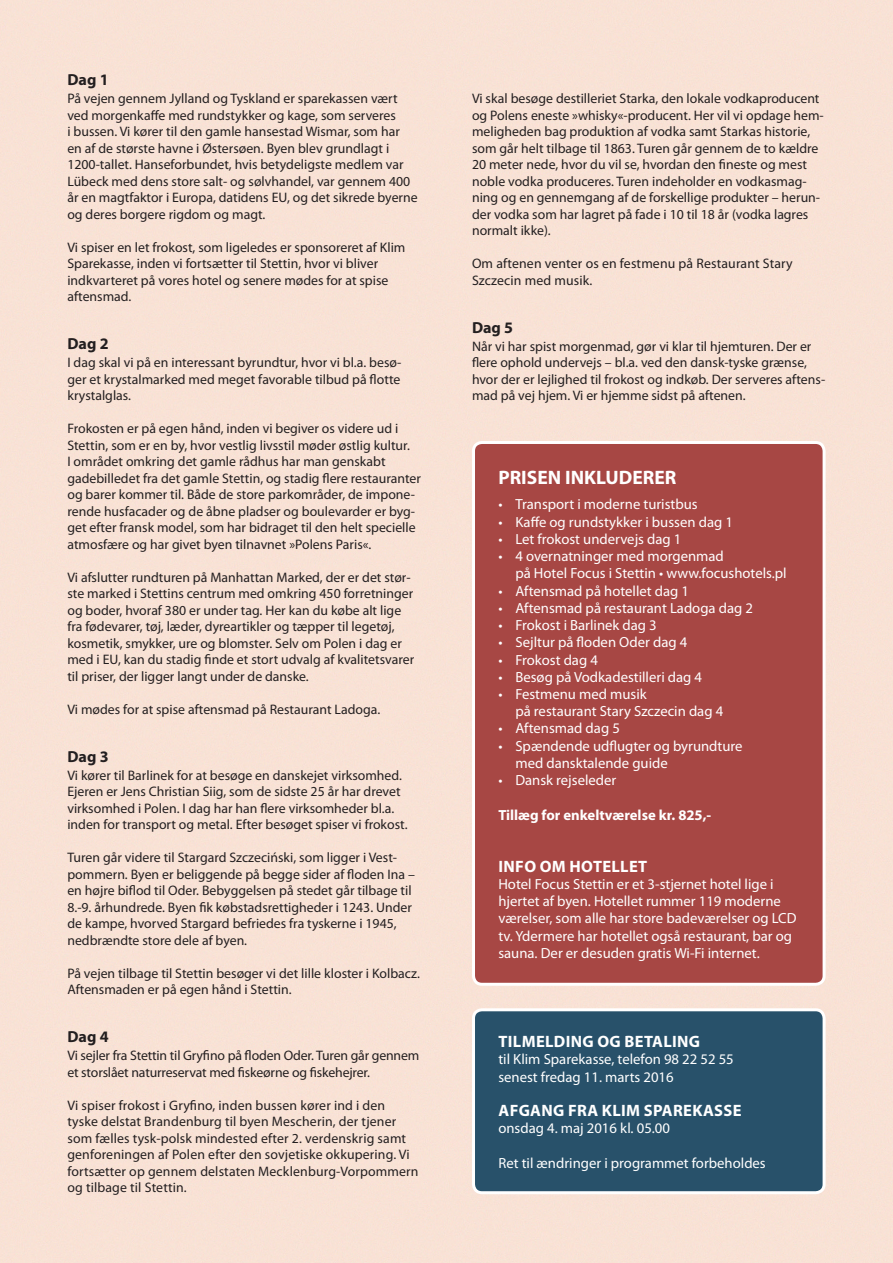
<style>
.page{position:relative;width:893px;height:1263px;background:#fff}
.page>*{position:absolute;margin:0;border:0;box-sizing:border-box;transform-origin:0 0}
.t1{font:700 19.5px "Myriad Pro";color:#fff}
.t2{font:700 16.5px "Myriad Pro";letter-spacing:.02em;color:#fff}
.t3{font:700 16.05px "Myriad Pro";color:#231f20}
.t4{font:14.7px/17.2px "Myriad Pro";color:#fff}
.t5{font:700 14.7px "Myriad Pro";color:#fff}
.t6{font:13.8px/16.5px "Myriad Pro";color:#231f20}
</style>
<div class="page">
<div style="left:473px;top:1010px;width:351px;height:183px;background:#28516a;border-radius:9px"></div>
<div style="left:472px;top:1008px;width:354px;height:186px;border:3px solid #fff;border-radius:9px"></div>
<div style="left:473px;top:442px;width:351px;height:542px;background:#a74744;border-radius:9px"></div>
<div style="left:472px;top:441px;width:354px;height:545px;border:3px solid #fff;border-radius:9px"></div>
<p class="t3" style="left:67px;top:69px;width:43px">DAG 1</p>
<p class="t6" style="left:67px;top:90px;width:352px">På vejen gennem Jylland og Tyskland er sparekassen vært ved morgenkaffe med rundstykker og kage, som serveres<br>i bussen. Vi kører til den gamle hansestad Wismar, som har en af de største havne i Østersøen. Byen blev grundlagt i 1200-tallet. Hanseforbundet, hvis betydeligste medlem var Lübeck med dens store salt- og sølvhandel, var gennem 400 år en magtfaktor i Europa, datidens EU, og det sikrede byerne og deres borgere rigdom og magt.</p>
<p class="t6" style="left:67px;top:239px;width:340px">Vi spiser en let frokost, som ligeledes er sponsoreret af Klim Sparekasse, inden vi fortsætter til Stettin, hvor vi bliver indkvarteret på vores hotel og senere mødes for at spise aftensmad.</p>
<p class="t3" style="left:67px;top:333px;width:43px">DAG 2</p>
<p class="t6" style="left:67px;top:354px;width:336px;text-align:justify">I dag skal vi på en interessant byrundtur, hvor vi bl.a. besø&shy;ger et krystalmarked med meget favorable tilbud på flotte krystalglas.</p>
<p class="t6" style="left:67px;top:420px;width:355px">Frokosten er på egen hånd, inden vi begiver os videre ud i Stettin, som er en by, hvor vestlig livsstil møder østlig kultur.<br>I området omkring det gamle rådhus har man genskabt gadebilledet fra det gamle Stettin, og stadig flere restauranter og barer kommer til. Både de store parkområder, de impone&shy;rende husfacader og de åbne pladser og boulevarder er byg&shy;get efter fransk model, som har bidraget til den helt specielle atmosfære og har givet byen tilnavnet »Polens Paris«.</p>
<p class="t6" style="left:67px;top:569px;width:348px">Vi afslutter rundturen på Manhattan Marked, der er det stør&shy;ste marked i Stettins centrum med omkring 450 forretninger og boder, hvoraf 380 er under tag. Her kan du købe alt lige fra fødevarer, tøj, læder, dyreartikler og tæpper til legetøj, kosmetik, smykker, ure og blomster. Selv om Polen i dag er med i EU, kan du stadig finde et stort udvalg af kvalitetsvarer til priser, der ligger langt under de danske.</p>
<p class="t6" style="left:67px;top:701px;width:314px">Vi mødes for at spise aftensmad på Restaurant Ladoga.</p>
<p class="t3" style="left:67px;top:746px;width:43px">DAG 3</p>
<p class="t6" style="left:67px;top:767px;width:342px">Vi kører til Barlinek for at besøge en danskejet virksomhed.<br>Ejeren er Jens Christian Siig, som de sidste 25 år har drevet virksomhed i Polen. I dag har han flere virksomheder bl.a. inden for transport og metal. Efter besøget spiser vi frokost.</p>
<p class="t6" style="left:67px;top:849px;width:349px">Turen går videre til Stargard Szczeciński, som ligger i Vest&shy;pommern. Byen er beliggende på begge sider af floden Ina – en højre biflod til Oder. Bebyggelsen på stedet går tilbage til 8.-9. århundrede. Byen fik købstadsrettigheder i 1243. Under de kampe, hvorved Stargard befriedes fra tyskerne i 1945, nedbrændte store dele af byen.</p>
<p class="t6" style="left:67px;top:965px;width:354px">På vejen tilbage til Stettin besøger vi det lille kloster i Kolbacz.<br>Aftensmaden er på egen hånd i Stettin.</p>
<p class="t3" style="left:67px;top:1026px;width:43px">DAG 4</p>
<p class="t6" style="left:67px;top:1047px;width:353px">Vi sejler fra Stettin til Gryfino på floden Oder. Turen går gennem et storslået naturreservat med fiskeørne og fiskehejrer.</p>
<p class="t6" style="left:67px;top:1097px;width:353px">Vi spiser frokost i Gryfino, inden bussen kører ind i den tyske delstat Brandenburg til byen Mescherin, der tjener som fælles tysk-polsk mindested efter 2. verdenskrig samt genforeningen af Polen efter den sovjetiske okkupering. Vi fortsætter op gennem delstaten Mecklenburg-Vorpommern og tilbage til Stettin.</p>
<p class="t6" style="left:472px;top:90px;width:353px">Vi skal besøge destilleriet Starka, den lokale vodkaproducent og Polens eneste »whisky«-producent. Her vil vi opdage hem&shy;meligheden bag produktion af vodka samt Starkas historie, som går helt tilbage til 1863. Turen går gennem de to kældre 20 meter nede, hvor du vil se, hvordan den fineste og mest noble vodka produceres. Turen indeholder en vodkasmag&shy;ning og en gennemgang af de forskellige produkter – herun&shy;der vodka som har lagret på fade i 10 til 18 år (vodka lagres normalt ikke).</p>
<p class="t6" style="left:472px;top:255px;width:322px">Om aftenen venter os en festmenu på Restaurant Stary<br>Szczecin med musik.</p>
<p class="t3" style="left:472px;top:317px;width:43px">DAG 5</p>
<p class="t6" style="left:472px;top:338px;width:355px">Når vi har spist morgenmad, gør vi klar til hjemturen. Der er flere ophold undervejs – bl.a. ved den dansk-tyske grænse, hvor der er lejlighed til frokost og indkøb. Der serveres aftens&shy;mad på vej hjem. Vi er hjemme sidst på aftenen.</p>
<h1 class="t1" style="left:498px;top:464px;width:146px">PRISEN INKLUDERER</h1>
<p class="t4" style="left:498px;top:495px;width:201px">• Transport i moderne turistbus</p>
<p class="t4" style="left:498px;top:513px;width:236px">• Kaffe og rundstykker i bussen dag 1</p>
<p class="t4" style="left:498px;top:530px;width:185px">• Let frokost undervejs dag 1</p>
<p class="t4" style="left:515px;top:547px;width:273px;text-indent:-17px">• 4 overnatninger med morgenmad<br>på Hotel Focus i Stettin • www.focushotels.pl</p>
<p class="t4" style="left:498px;top:582px;width:192px">• Aftensmad på hotellet dag 1</p>
<p class="t4" style="left:498px;top:599px;width:256px">• Aftensmad på restaurant Ladoga dag 2</p>
<p class="t4" style="left:498px;top:616px;width:160px">• Frokost i Barlinek dag 3</p>
<p class="t4" style="left:498px;top:633px;width:190px">• Sejltur på floden Oder dag 4</p>
<p class="t4" style="left:498px;top:651px;width:101px">• Frokost dag 4</p>
<p class="t4" style="left:498px;top:668px;width:205px">• Besøg på Vodkadestilleri dag 4</p>
<p class="t4" style="left:515px;top:685px;width:209px;text-indent:-17px">• Festmenu med musik<br>på restaurant Stary Szczecin dag 4</p>
<p class="t4" style="left:498px;top:720px;width:123px">• Aftensmad dag 5</p>
<p class="t4" style="left:515px;top:737px;width:229px;text-indent:-17px">• Spændende udflugter og byrundture med dansktalende guide</p>
<p class="t4" style="left:498px;top:771px;width:119px">• Dansk rejseleder</p>
<p class="t5" style="left:498px;top:805px;width:214px">TILLÆG FOR ENKELTVÆRELSE KR. 825,-</p>
<p class="t2" style="left:499px;top:855px;width:150px">INFO OM HOTELLET</p>
<p class="t4" style="left:498px;top:875px;width:300px">Hotel Focus Stettin er et 3-stjernet hotel lige i hjertet af byen. Hotellet rummer 119 moderne værelser, som alle har store badeværelser og LCD tv. Ydermere har hotellet også restaurant, bar og sauna. Der er desuden gratis Wi-Fi internet.</p>
<p class="t2" style="left:499px;top:1031px;width:203px">TILMELDING OG BETALING</p>
<p class="t4" style="left:498px;top:1050px;width:237px">til Klim Sparekasse, telefon 98 22 52 55 senest fredag 11. marts 2016</p>
<p class="t2" style="left:499px;top:1100px;width:244px">AFGANG FRA KLIM SPAREKASSE</p>
<p class="t4" style="left:498px;top:1119px;width:173px">onsdag 4. maj 2016 kl. 05.00</p>
<p class="t4" style="left:498px;top:1154px;width:269px">Ret til ændringer i programmet forbeholdes</p>
</div>
